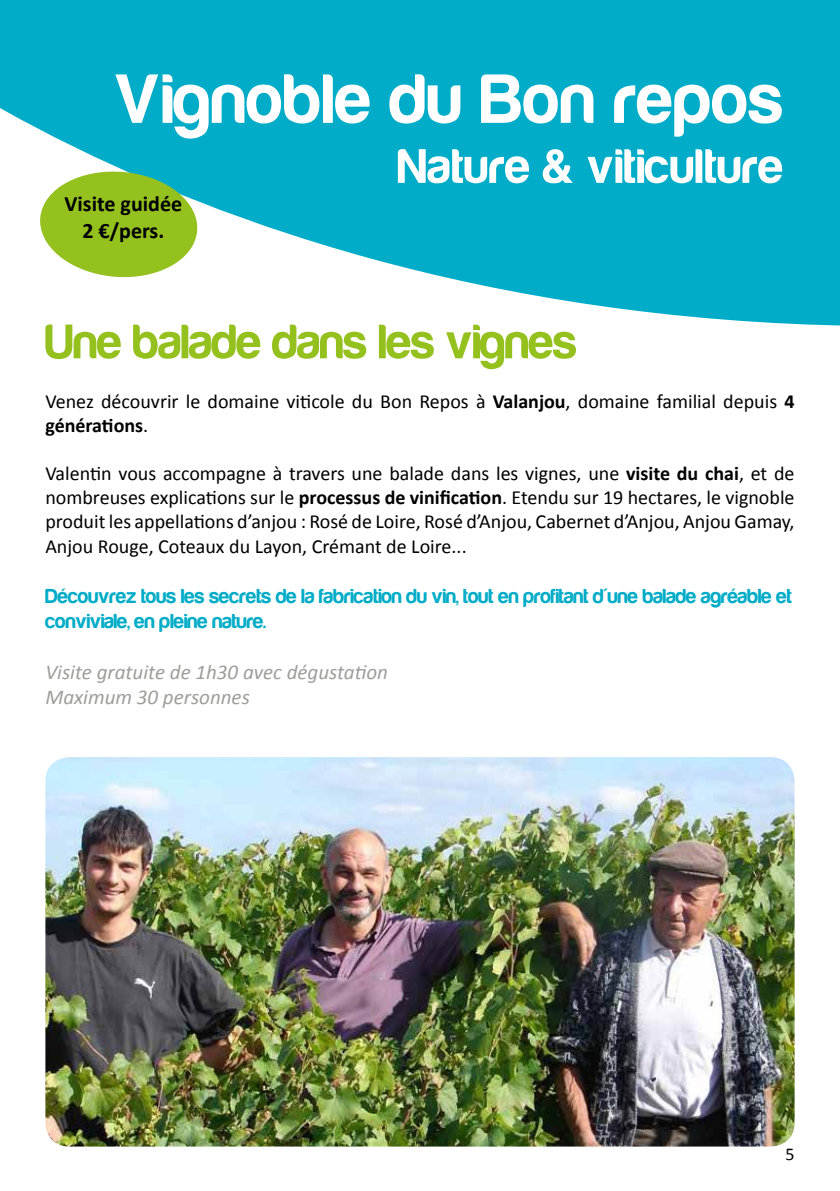
<style>
.page{position:relative;width:840px;height:1191px;background:#fff}
.page>*{position:absolute;margin:0;border:0;box-sizing:border-box;transform-origin:0 0}
.t1{font:72px "Harabara";letter-spacing:.02em;color:#fff}
.t2{font:50px "Harabara";color:#95c11f}
.t3{font:50px "Harabara";letter-spacing:.02em;color:#fff}
.t4{font:700 22px/26.4px "Calibri";color:#000;text-align:center}
.t5{font:21px/25.2px "Harabara";color:#00acc7}
.t6{font:italic 21px/25.2px "Calibri";color:#9d9d9c}
.t7{font:20px/24.4px "Calibri";color:#000}
.t8{font:18px "Calibri";color:#000}
.s1{font-weight:700}
</style>
<div class="page">
<svg style="left:0;top:0;width:839px;height:326px;fill:#00acc7"></svg>
<img style="left:45px;top:757px;width:749px;height:389px">
<svg style="left:37px;top:168px;width:163px;height:113px"></svg>
<h1 class="t1" style="left:115px;top:61px;width:669px">Vignoble du Bon repos</h1>
<h2 class="t3" style="left:397px;top:140px;width:386px">Nature &amp; viticulture</h2>
<p class="t4" style="left:64px;top:191px;width:119px">Visite guidée<br>2 €/pers.</p>
<h2 class="t2" style="left:45px;top:316px;width:533px">Une balade dans les vignes</h2>
<p class="t7" style="left:45px;top:389px;width:750px">Venez découvrir le domaine viticole du Bon Repos à <span class="s1">Valanjou</span>, domaine familial depuis <span class="s1">4 générations</span>.</p>
<p class="t7" style="left:45px;top:461px;width:750px;text-align:justify">Valentin vous accompagne à travers une balade dans les vignes, une <span class="s1">visite du chai</span>, et de nombreuses explications sur le <span class="s1">processus de vinification</span>. Etendu sur 19 hectares, le vignoble produit les appellations d’anjou : Rosé de Loire, Rosé d’Anjou, Cabernet d’Anjou, Anjou Gamay, Anjou Rouge, Coteaux du Layon, Crémant de Loire...</p>
<p class="t5" style="left:45px;top:584px;width:747px">Découvrez tous les secrets de la fabrication du vin, tout en profitant d'une balade agréable et conviviale, en pleine nature.</p>
<p class="t6" style="left:45px;top:658px;width:344px">Visite gratuite de 1h30 avec dégustation<br>Maximum 30 personnes</p>
<p class="t8" style="left:785px;top:1142px;width:11px">5</p>
</div>
